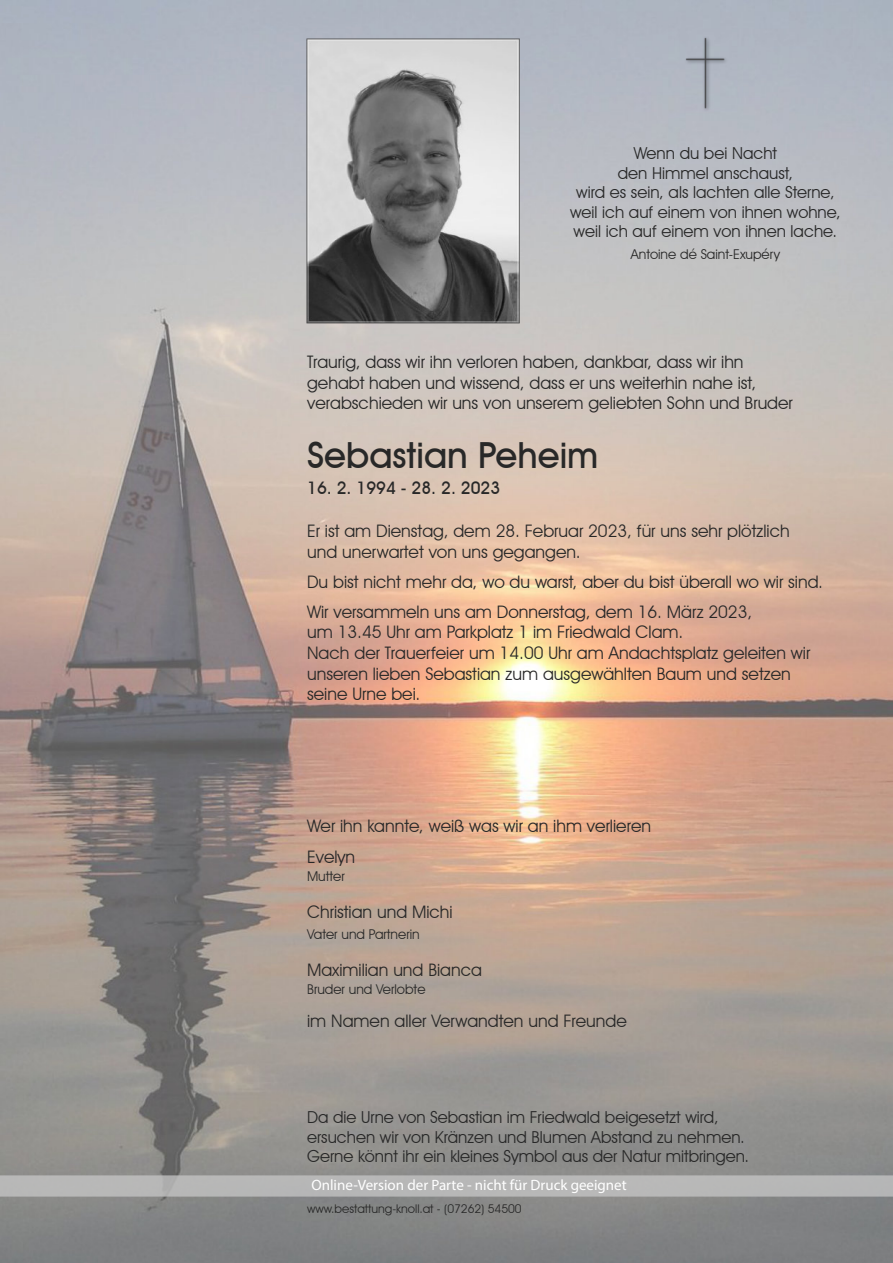
<style>
.page{position:relative;width:893px;height:1263px;background:#fff}
.page>*{position:absolute;margin:0;border:0;box-sizing:border-box;transform-origin:0 0}
.t1{font:500 36px "Avant Garde IT Cby BT";color:#282828}
.t2{font:17.25px/20.7px "Avant Garde IT Cby BT";color:#282828}
.t3{font:500 17.25px "Avant Garde IT Cby BT";color:#282828}
.t4{font:16.5px/19.5px "Avant Garde IT Cby BT";color:#282828}
.t5{font:15px "Myriad Pro";color:#fff}
.t6{font:13.5px "Avant Garde IT Cby BT";color:#282828}
.t7{font:12px "Avant Garde IT Cby BT";color:#282828}
</style>
<div class="page">
<img style="left:0;top:0;width:893px;height:1263px">
<img style="left:685px;top:37px;width:44px;height:75px">
<div style="left:0;top:1176px;width:893px;height:20px;background:#b7b7b7"></div>
<img style="left:307px;top:39px;width:213px;height:284px">
<p class="t4" style="left:570px;top:145px;width:272px;text-align:center">Wenn du bei Nacht<br>den Himmel anschaust,<br>wird es sein, als lachten alle Sterne, weil ich auf einem von ihnen wohne, weil ich auf einem von ihnen lache.</p>
<p class="t6" style="left:631px;top:249px;width:151px">Antoine dé Saint-Exupéry</p>
<p class="t2" style="left:307px;top:353px;width:487px">Traurig, dass wir ihn verloren haben, dankbar, dass wir ihn gehabt haben und wissend, dass er uns weiterhin nahe ist, verabschieden wir uns von unserem geliebten Sohn und Bruder</p>
<h1 class="t1" style="left:307px;top:440px;width:293px">Sebastian Peheim</h1>
<p class="t3" style="left:307px;top:481px;width:195px">16. 2. 1994 - 28. 2. 2023</p>
<p class="t2" style="left:307px;top:523px;width:484px">Er ist am Dienstag, dem 28. Februar 2023, für uns sehr plötzlich und unerwartet von uns gegangen.</p>
<p class="t2" style="left:307px;top:568px;width:517px;line-height:29.7px">Du bist nicht mehr da, wo du warst, aber du bist überall wo wir sind.<br>Wir versammeln uns am Donnerstag, dem 16. März 2023,</p>
<p class="t2" style="left:307px;top:623px;width:505px">um 13.45 Uhr am Parkplatz 1 im Friedwald Clam.<br>Nach der Trauerfeier um 14.00 Uhr am Andachtsplatz geleiten wir unseren lieben Sebastian zum ausgewählten Baum und setzen seine Urne bei.</p>
<p class="t2" style="left:307px;top:812px;width:345px;line-height:31.3px">Wer ihn kannte, weiß was wir an ihm verlieren<br>Evelyn</p>
<p class="t6" style="left:307px;top:871px;width:39px">Mutter</p>
<p class="t2" style="left:307px;top:904px;width:147px">Christian und Michi</p>
<p class="t6" style="left:307px;top:929px;width:114px">Vater und Partnerin</p>
<p class="t2" style="left:307px;top:961px;width:176px">Maximilian und Bianca</p>
<p class="t6" style="left:307px;top:984px;width:120px">Bruder und Verlobte</p>
<p class="t2" style="left:307px;top:1012px;width:321px">im Namen aller Verwandten und Freunde</p>
<p class="t4" style="left:307px;top:1109px;width:444px">Da die Urne von Sebastian im Friedwald beigesetzt wird, ersuchen wir von Kränzen und Blumen Abstand zu nehmen.<br>Gerne könnt ihr ein kleines Symbol aus der Natur mitbringen.</p>
<p class="t5" style="left:311px;top:1179px;width:317px">Online-Version der Parte - nicht für Druck geeignet</p>
<p class="t7" style="left:307px;top:1204px;width:216px">www.bestattung-knoll.at - (07262) 54500</p>
</div>
